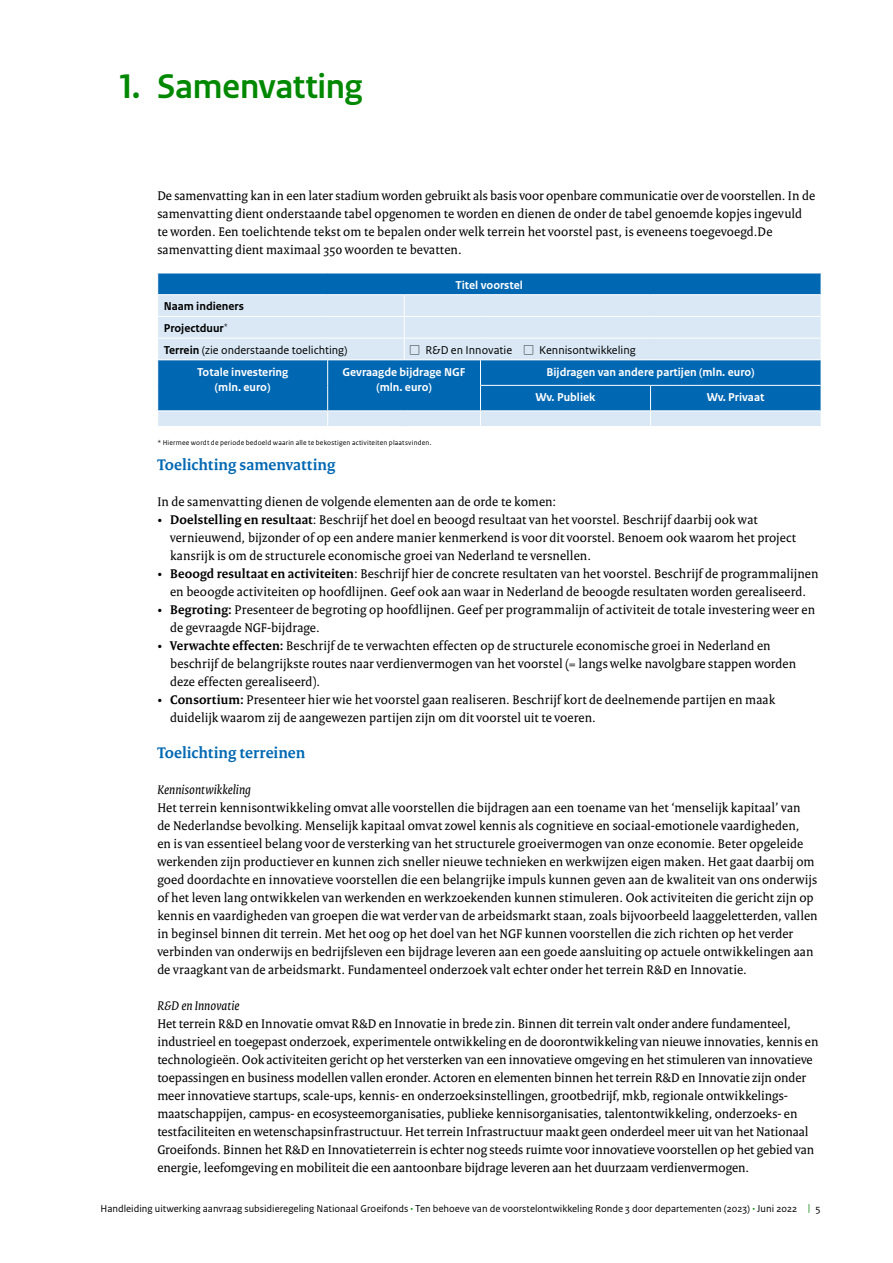
<style>
.page{position:relative;width:893px;height:1263px;background:#fff}
.page>*{position:absolute;margin:0;border:0;box-sizing:border-box;transform-origin:0 0}
.H2_RO_Kop{font:700 36px "Rijksoverheid Sans Heading";color:#080}
.Subkop_inspring{font:700 16.5px "Rijksoverheid Serif";letter-spacing:.005em;color:#0068b3}
.P_Broodtekst_Serif{font:13.5px/18px "Rijksoverheid Serif";letter-spacing:.005em;color:#000}
.Tussenkop_Italic{font:italic 13.5px "Rijksoverheid Serif";letter-spacing:.01em;color:#000}
.Tabel_Broodtekst{font:700 12px/15px "Rijksoverheid Sans Text";color:#fff;text-align:center}
.Tabel_Broodtekst-2{font:12px "Rijksoverheid Sans Text";color:#000}
.Tabel_Broodtekst-3{font:700 12px "Rijksoverheid Sans Text";color:#000}
.t1{font:10.5px "Rijksoverheid Sans Text";color:#000}
.Voetnoot{font:7.35px "Rijksoverheid Sans Text";letter-spacing:.025em;color:#000}
.s1{font-weight:700}
.s2{font-weight:700;color:#080}
.s3{color:#080}
</style>
<div class="page">
<div style="left:158px;top:274px;width:663px;height:20px;background:#0068b3"></div>
<svg style="left:158px;top:295px;width:663px;height:131px;background:#85b6da"></svg>
<hr style="left:157px;top:359px;width:171px;height:1px;background:#fff">
<hr style="left:328px;top:359px;width:76px;height:1px;background:#fff">
<hr style="left:404px;top:359px;width:76px;height:1px;background:#fff">
<hr style="left:480px;top:359px;width:170px;height:1px;background:#fff">
<hr style="left:650px;top:359px;width:171px;height:1px;background:#fff">
<svg style="left:404px;top:295px;width:1px;height:64px"></svg>
<hr style="left:480px;top:385px;width:170px;height:1px;background:#fff">
<hr style="left:650px;top:385px;width:171px;height:1px;background:#fff">
<hr style="left:157px;top:316px;width:171px;height:1px;background:#fff">
<hr style="left:328px;top:316px;width:76px;height:1px;background:#fff">
<hr style="left:404px;top:316px;width:76px;height:1px;background:#fff">
<hr style="left:480px;top:316px;width:170px;height:1px;background:#fff">
<hr style="left:650px;top:316px;width:171px;height:1px;background:#fff">
<hr style="left:157px;top:338px;width:171px;height:1px;background:#fff">
<hr style="left:328px;top:338px;width:76px;height:1px;background:#fff">
<hr style="left:404px;top:338px;width:76px;height:1px;background:#fff">
<hr style="left:480px;top:338px;width:170px;height:1px;background:#fff">
<hr style="left:650px;top:338px;width:171px;height:1px;background:#fff">
<hr style="left:157px;top:410px;width:171px;height:1px;background:#fff">
<svg style="left:157px;top:273px;width:1px;height:138px"></svg>
<hr style="left:328px;top:410px;width:76px;height:1px;background:#fff">
<svg style="left:327px;top:360px;width:1px;height:66px"></svg>
<hr style="left:404px;top:410px;width:76px;height:1px;background:#fff">
<hr style="left:480px;top:410px;width:170px;height:1px;background:#fff">
<svg style="left:480px;top:360px;width:1px;height:66px"></svg>
<hr style="left:650px;top:410px;width:171px;height:1px;background:#fff">
<svg style="left:650px;top:386px;width:1px;height:40px"></svg>
<h2 class="H2_RO_Kop" style="left:119px;top:66px;width:245px">1. Samenvatting</h2>
<p class="P_Broodtekst_Serif" style="left:157px;top:186px;width:659px">De samenvatting kan in een later stadium worden gebruikt als basis voor openbare communicatie over de voorstellen. In de samenvatting dient onderstaande tabel opgenomen te worden en dienen de onder de tabel genoemde kopjes ingevuld te worden. Een toelichtende tekst om te bepalen onder welk terrein het voorstel past, is eveneens toegevoegd.De samenvatting dient maximaal 350 woorden te bevatten.</p>
<p class="Tabel_Broodtekst" style="left:455px;top:278px;width:69px">Titel voorstel</p>
<p class="Tabel_Broodtekst-3" style="left:164px;top:300px;width:82px">Naam indieners</p>
<p class="Tabel_Broodtekst-3" style="left:164px;top:321px;width:66px">Projectduur<sup>*</sup></p>
<p class="Tabel_Broodtekst-2" style="left:164px;top:343px;width:185px"><span class="s1">Terrein</span> (zie onderstaande toelichting)</p>
<p class="Tabel_Broodtekst-2" style="left:410px;top:343px;width:227px">☐ R&amp;D en Innovatie ☐ Kennisontwikkeling</p>
<p class="Tabel_Broodtekst" style="left:197px;top:364px;width:93px">Totale investering</p>
<p class="Tabel_Broodtekst" style="left:215px;top:379px;width:57px">(mln. euro)</p>
<p class="Tabel_Broodtekst" style="left:343px;top:364px;width:124px">Gevraagde bijdrage NGF (mln. euro)</p>
<p class="Tabel_Broodtekst" style="left:546px;top:364px;width:210px">Bijdragen van andere partijen (mln. euro)</p>
<p class="Tabel_Broodtekst" style="left:536px;top:390px;width:61px">Wv. Publiek</p>
<p class="Tabel_Broodtekst" style="left:707px;top:390px;width:59px">Wv. Privaat</p>
<p class="Voetnoot" style="left:157px;top:439px;width:276px">* Hiermee wordt de periode bedoeld waarin alle te bekostigen activiteiten plaatsvinden.</p>
<p class="Subkop_inspring" style="left:157px;top:455px;width:180px">Toelichting samenvatting</p>
<p class="P_Broodtekst_Serif" style="left:157px;top:492px;width:400px">In de samenvatting dienen de volgende elementen aan de orde te komen:</p>
<p class="P_Broodtekst_Serif" style="left:170px;top:510px;width:627px;text-indent:-13px">• <span class="s1">Doelstelling en resultaat</span>: Beschrijf het doel en beoogd resultaat van het voorstel. Beschrijf daarbij ook wat vernieuwend, bijzonder of op een andere manier kenmerkend is voor dit voorstel. Benoem ook waarom het project kansrijk is om de structurele economische groei van Nederland te versnellen.</p>
<p class="P_Broodtekst_Serif" style="left:157px;top:564px;width:663px;text-align:center">• <span class="s1">Beoogd resultaat en activiteiten</span>: Beschrijf hier de concrete resultaten van het voorstel. Beschrijf de programmalijnen en beoogde activiteiten op hoofdlijnen. Geef ook aan waar in Nederland de beoogde resultaten worden gerealiseerd.</p>
<p class="P_Broodtekst_Serif" style="left:170px;top:600px;width:646px;text-indent:-13px">• <span class="s1">Begroting:</span> Presenteer de begroting op hoofdlijnen. Geef per programmalijn of activiteit de totale investering weer en de gevraagde NGF-bijdrage.</p>
<p class="P_Broodtekst_Serif" style="left:170px;top:636px;width:628px;text-indent:-13px">• <span class="s1">Verwachte effecten:</span> Beschrijf de te verwachten effecten op de structurele economische groei in Nederland en beschrijf de belangrijkste routes naar verdienvermogen van het voorstel (= langs welke navolgbare stappen worden deze effecten gerealiseerd).</p>
<p class="P_Broodtekst_Serif" style="left:170px;top:690px;width:607px;text-indent:-13px">• <span class="s1">Consortium:</span> Presenteer hier wie het voorstel gaan realiseren. Beschrijf kort de deelnemende partijen en maak duidelijk waarom zij de aangewezen partijen zijn om dit voorstel uit te voeren.</p>
<p class="Subkop_inspring" style="left:157px;top:743px;width:150px">Toelichting terreinen</p>
<p class="Tussenkop_Italic" style="left:157px;top:781px;width:95px">Kennisontwikkeling</p>
<p class="P_Broodtekst_Serif" style="left:157px;top:798px;width:662px">Het terrein kennisontwikkeling omvat alle voorstellen die bijdragen aan een toename van het ‘menselijk kapitaal’ van<br>de Nederlandse bevolking. Menselijk kapitaal omvat zowel kennis als cognitieve en sociaal-emotionele vaardigheden,<br>en is van essentieel belang voor de versterking van het structurele groeivermogen van onze economie. Beter opgeleide werkenden zijn productiever en kunnen zich sneller nieuwe technieken en werkwijzen eigen maken. Het gaat daarbij om goed doordachte en innovatieve voorstellen die een belangrijke impuls kunnen geven aan de kwaliteit van ons onderwijs of het leven lang ontwikkelen van werkenden en werkzoekenden kunnen stimuleren. Ook activiteiten die gericht zijn op kennis en vaardigheden van groepen die wat verder van de arbeidsmarkt staan, zoals bijvoorbeeld laaggeletterden, vallen in beginsel binnen dit terrein. Met het oog op het doel van het NGF kunnen voorstellen die zich richten op het verder verbinden van onderwijs en bedrijfsleven een bijdrage leveren aan een goede aansluiting op actuele ontwikkelingen aan de vraagkant van de arbeidsmarkt. Fundamenteel onderzoek valt echter onder het terrein R&amp;D en Innovatie.</p>
<p class="Tussenkop_Italic" style="left:157px;top:997px;width:83px">R&amp;D en Innovatie</p>
<p class="P_Broodtekst_Serif" style="left:157px;top:1014px;width:663px">Het terrein R&amp;D en Innovatie omvat R&amp;D en Innovatie in brede zin. Binnen dit terrein valt onder andere fundamenteel, industrieel en toegepast onderzoek, experimentele ontwikkeling en de doorontwikkeling van nieuwe innovaties, kennis en technologieën. Ook activiteiten gericht op het versterken van een innovatieve omgeving en het stimuleren van innovatieve toepassingen en business modellen vallen eronder. Actoren en elementen binnen het terrein R&amp;D en Innovatie zijn onder meer innovatieve startups, scale-ups, kennis- en onderzoeksinstellingen, grootbedrijf, mkb, regionale ontwikkelings&shy;maatschappijen, campus- en ecosysteemorganisaties, publieke kennisorganisaties, talentontwikkeling, onderzoeks- en testfaciliteiten en wetenschapsinfrastructuur. Het terrein Infrastructuur maakt geen onderdeel meer uit van het Nationaal Groeifonds. Binnen het R&amp;D en Innovatieterrein is echter nog steeds ruimte voor innovatieve voorstellen op het gebied van energie, leefomgeving en mobiliteit die een aantoonbare bijdrage leveren aan het duurzaam verdienvermogen.</p>
<p class="t1" style="left:101px;top:1202px;width:722px">Handleiding uitwerking aanvraag subsidieregeling Nationaal Groeifonds <span class="s2">·</span> Ten behoeve van de voorstelontwikkeling Ronde 3 door departementen (2023) <span class="s2">·</span> Juni 2022 <span class="s3">|</span> 5</p>
</div>
